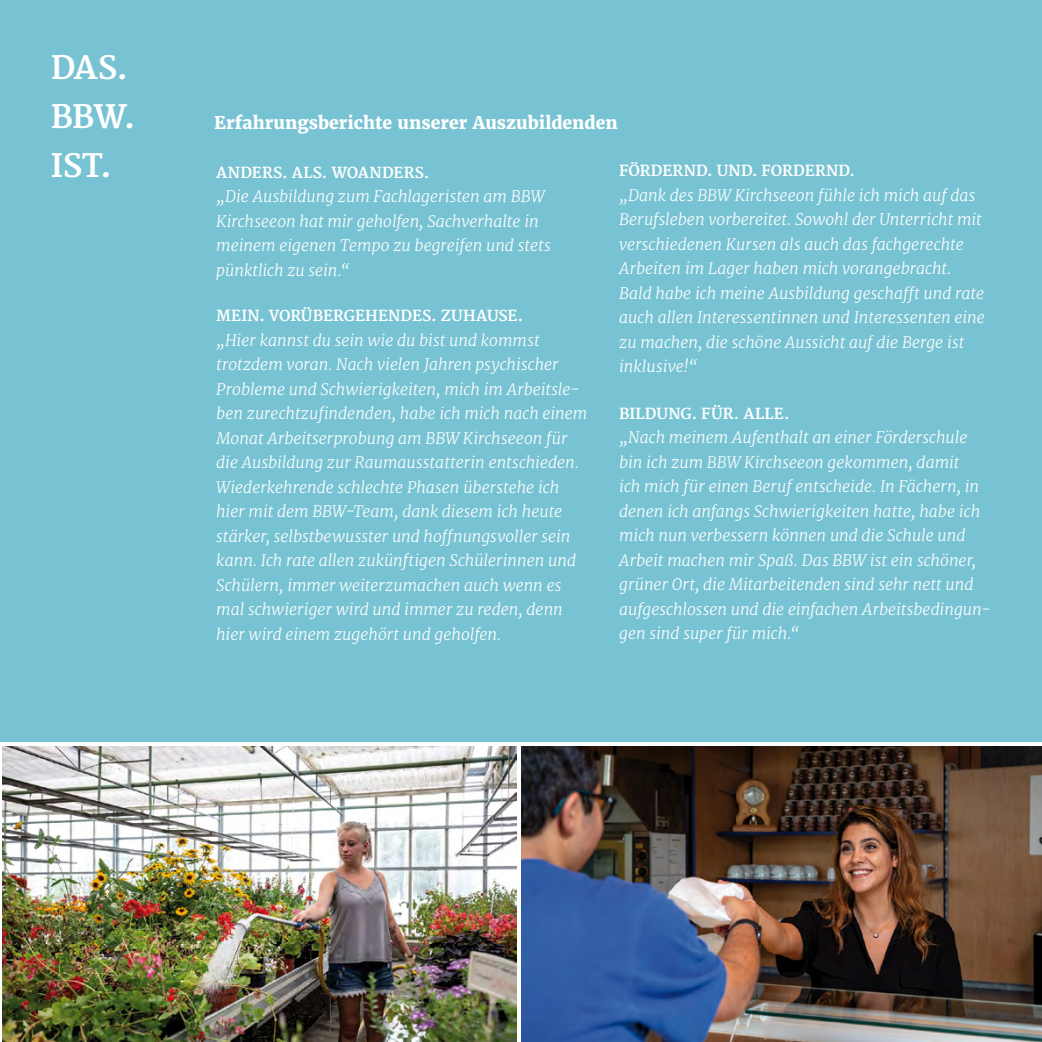
<style>
.page{position:relative;width:1042px;height:1042px;background:#fff}
.page>*{position:absolute;margin:0;border:0;box-sizing:border-box;transform-origin:0 0}
.t1{font:700 31.5px/49px "Merriweather";letter-spacing:-.02em;color:#fff}
.t2{font:800 17.5px "Merriweather";color:#fff}
.t3{font:italic 300 15.75px/24.5px "Merriweather";color:#fff}
.t4{font:700 14.88px "Merriweather";letter-spacing:.01em;color:#fff}
</style>
<div class="page">
<div style="left:0;top:0;width:1042px;height:742px;background:#78c3d3"></div>
<img style="left:2px;top:747px;width:514px;height:295px">
<img style="left:521px;top:747px;width:521px;height:295px">
<h1 class="t1" style="left:51px;top:45px;width:86px">DAS.<br>BBW.<br>IST.</h1>
<p class="t2" style="left:214px;top:111px;width:405px">Erfahrungsberichte unserer Auszubildenden</p>
<p class="t4" style="left:216px;top:164px;width:215px">ANDERS. ALS. WOANDERS.</p>
<p class="t3" style="left:216px;top:184px;width:336px">„Die Ausbildung zum Fachlageristen am BBW Kirchseeon hat mir geholfen, Sachverhalte in meinem eigenen Tempo zu begreifen und stets pünktlich zu sein.“</p>
<p class="t4" style="left:216px;top:307px;width:309px">MEIN. VORÜBERGEHENDES. ZUHAUSE.</p>
<p class="t3" style="left:216px;top:328px;width:373px">„Hier kannst du sein wie du bist und kommst trotzdem voran. Nach vielen Jahren psychischer Probleme und Schwierigkeiten, mich im Arbeitsle&shy;ben zurechtzufindenden, habe ich mich nach einem Monat Arbeitserprobung am BBW Kirchseeon für die Ausbildung zur Raumausstatterin entschieden.<br>Wiederkehrende schlechte Phasen überstehe ich hier mit dem BBW-Team, dank diesem ich heute stärker, selbstbewusster und hoffnungsvoller sein kann. Ich rate allen zukünftigen Schülerinnen und Schülern, immer weiterzumachen auch wenn es mal schwieriger wird und immer zu reden, denn hier wird einem zugehört und geholfen.</p>
<p class="t4" style="left:619px;top:162px;width:237px">FÖRDERND. UND. FORDERND.</p>
<p class="t3" style="left:619px;top:183px;width:367px">„Dank des BBW Kirchseeon fühle ich mich auf das Berufsleben vorbereitet. Sowohl der Unterricht mit verschiedenen Kursen als auch das fachgerechte Arbeiten im Lager haben mich vorangebracht.<br>Bald habe ich meine Ausbildung geschafft und rate auch allen Interessentinnen und Interessenten eine zu machen, die schöne Aussicht auf die Berge ist inklusive!“</p>
<p class="t4" style="left:619px;top:404px;width:172px">BILDUNG. FÜR. ALLE.</p>
<p class="t3" style="left:619px;top:425px;width:373px">„Nach meinem Aufenthalt an einer Förderschule bin ich zum BBW Kirchseeon gekommen, damit<br>ich mich für einen Beruf entscheide. In Fächern, in denen ich anfangs Schwierigkeiten hatte, habe ich mich nun verbessern können und die Schule und Arbeit machen mir Spaß. Das BBW ist ein schöner, grüner Ort, die Mitarbeitenden sind sehr nett und aufgeschlossen und die einfachen Arbeitsbedingun&shy;gen sind super für mich.“</p>
</div>
